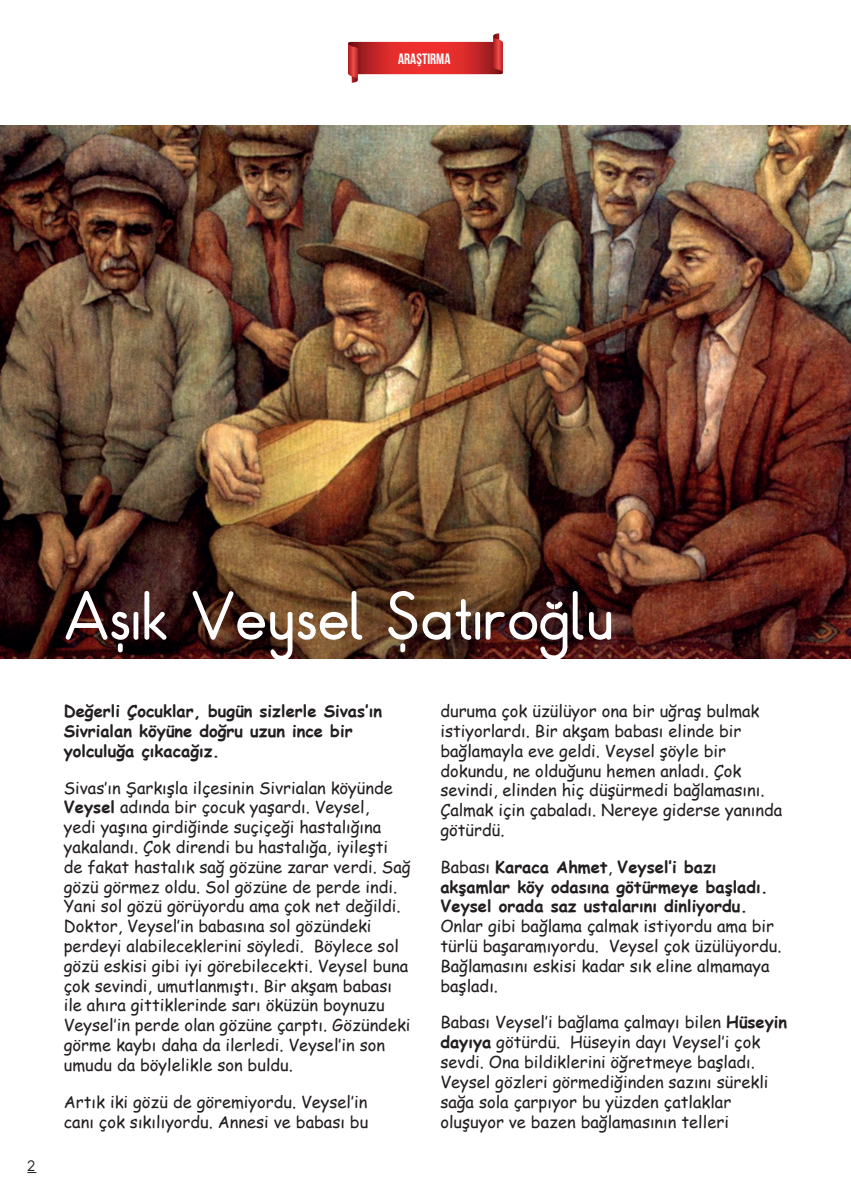
<style>
.page{position:relative;width:851px;height:1191px;background:#fff}
.page>*{position:absolute;margin:0;border:0;box-sizing:border-box;transform-origin:0 0}
.t1{font:60.9px "ALFABET98 Normal";color:#fff}
.t2{font:16.5px/19.8px "Comic Sans MS";color:#231f20}
.t3{font:700 16.5px/19.8px "Comic Sans MS";color:#231f20}
.t4{font:15px "Bebas Neue";color:#fff}
.t5{font:13.5px "ALFABET98 Normal";color:#231f20}
.s1{font-weight:700}
.s2{font-weight:400}
</style>
<div class="page">
<img style="left:0;top:125px;width:850px;height:534px">
<svg style="left:348px;top:33px;width:155px;height:50px"></svg>
<p class="t4" style="left:398px;top:50px;width:54px">ARAŞTIRMA</p>
<p class="t5" style="left:27px;top:1157px;width:10px">2</p>
<h1 class="t1" style="left:64px;top:578px;width:552px">Aşık Veysel Şatıroğlu</h1>
<p class="t3" style="left:64px;top:700px;width:320px">Değerli Çocuklar, bugün sizlerle Sivas’ın<br>Sivrialan köyüne doğru uzun ince bir yolculuğa çıkacağız.</p>
<p class="t2" style="left:64px;top:777px;width:348px">Sivas’ın Şarkışla ilçesinin Sivrialan köyünde <span class="s1">Veysel</span> adında bir çocuk yaşardı. Veysel,<br>yedi yaşına girdiğinde suçiçeği hastalığına yakalandı. Çok direndi bu hastalığa, iyileşti de fakat hastalık sağ gözüne zarar verdi. Sağ gözü görmez oldu. Sol gözüne de perde indi.<br>Yani sol gözü görüyordu ama çok net değildi.<br>Doktor, Veysel’in babasına sol gözündeki perdeyi alabileceklerini söyledi. Böylece sol gözü eskisi gibi iyi görebilecekti. Veysel buna çok sevindi, umutlanmıştı. Bir akşam babası ile ahıra gittiklerinde sarı öküzün boynuzu Veysel’in perde olan gözüne çarptı. Gözündeki görme kaybı daha da ilerledi. Veysel’in son umudu da böylelikle son buldu.</p>
<p class="t2" style="left:64px;top:1091px;width:306px">Artık iki gözü de göremiyordu. Veysel’in canı çok sıkılıyordu. Annesi ve babası bu</p>
<p class="t2" style="left:440px;top:700px;width:343px">duruma çok üzülüyor ona bir uğraş bulmak istiyorlardı. Bir akşam babası elinde bir bağlamayla eve geldi. Veysel şöyle bir dokundu, ne olduğunu hemen anladı. Çok sevindi, elinden hiç düşürmedi bağlamasını.<br>Çalmak için çabaladı. Nereye giderse yanında götürdü.</p>
<p class="t3" style="left:440px;top:856px;width:329px"><span class="s2">Babası</span> Karaca Ahmet<span class="s2">,</span> Veysel’i bazı akşamlar köy odasına götürmeye başladı.<br>Veysel orada saz ustalarını dinliyordu.</p>
<p class="t2" style="left:440px;top:915px;width:342px">Onlar gibi bağlama çalmak istiyordu ama bir türlü başaramıyordu. Veysel çok üzülüyordu.<br>Bağlamasını eskisi kadar sık eline almamaya başladı.</p>
<p class="t2" style="left:440px;top:1012px;width:348px">Babası Veysel’i bağlama çalmayı bilen <span class="s1">Hüseyin dayıya</span> götürdü. Hüseyin dayı Veysel’i çok sevdi. Ona bildiklerini öğretmeye başladı.<br>Veysel gözleri görmediğinden sazını sürekli sağa sola çarpıyor bu yüzden çatlaklar oluşuyor ve bazen bağlamasının telleri</p>
</div>
